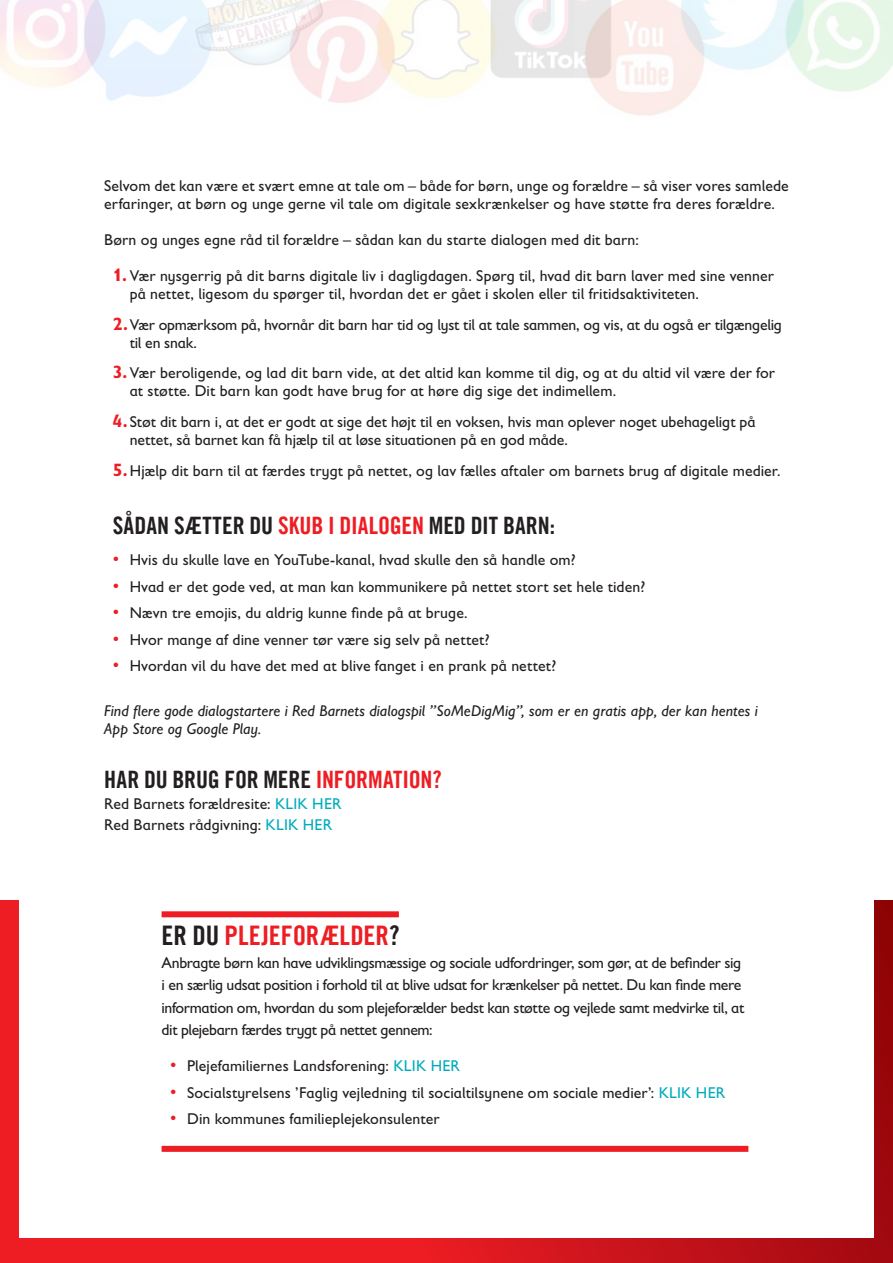
<style>
.page{position:relative;width:893px;height:1263px;background:#fff}
.page>*{position:absolute;margin:0;border:0;box-sizing:border-box;transform-origin:0 0}
.t1{font:27px "Trade Gothic LT Com Bd Cn 20";color:#ee1d23}
.t2{font:24px "Trade Gothic LT Com Bd Cn 20";letter-spacing:-.005em;color:#231f20}
.t3{font:15.75px/18px "Gill Sans Infant Std";letter-spacing:.005em;color:#231f20}
.t4{font:15.75px/22.5px "Gill Sans Infant Std";letter-spacing:-.025em;color:#231f20}
.t5{font:italic 15.75px/18px "Gill Sans Infant Std";letter-spacing:.005em;color:#231f20}
.t6{font:15.75px/18px "Gill Sans Infant Std";letter-spacing:-.015em;color:#231f20}
.s1{font-weight:700;font-size:18px;color:#ee1d23}
.s2{color:#ee1d23}
.s3{font-size:18px;color:#ee1d23}
.s4{color:#00acbb}
.s5{color:#231f20}
</style>
<div class="page">
<svg style="left:0;top:900px;width:893px;height:363px;background:#d11a20"></svg>
<div style="left:19px;top:13px;width:855px;height:1224px;background:#fff"></div>
<img style="left:0;top:0;width:78px;height:87px">
<img style="left:78px;top:0;width:125px;height:101px">
<img style="left:189px;top:0;width:76px;height:67px">
<img style="left:265px;top:0;width:99px;height:103px">
<img style="left:364px;top:0;width:122px;height:99px">
<img style="left:486px;top:0;width:88px;height:78px">
<img style="left:574px;top:0;width:125px;height:116px">
<img style="left:672px;top:0;width:100px;height:80px">
<img style="left:772px;top:0;width:121px;height:92px">
<div style="left:162px;top:911px;width:237px;height:6px;background:#ee1d23"></div>
<div style="left:162px;top:1146px;width:586px;height:6px;background:#ee1d23"></div>
<p class="t3" style="left:104px;top:176px;width:686px">Selvom det kan være et svært emne at tale om – både for børn, unge og forældre – så viser vores samlede erfaringer, at børn og unge gerne vil tale om digitale sexkrænkelser og have støtte fra deres forældre.</p>
<p class="t3" style="left:104px;top:230px;width:536px">Børn og unges egne råd til forældre – sådan kan du starte dialogen med dit barn:</p>
<p class="t3" style="left:130px;top:266px;width:646px;text-indent:-17px"><span class="s1">1.</span> Vær nysgerrig på dit barns digitale liv i dagligdagen. Spørg til, hvad dit barn laver med sine venner på nettet, ligesom du spørger til, hvordan det er gået i skolen eller til fritidsaktiviteten.</p>
<p class="t6" style="left:130px;top:315px;width:654px;text-indent:-17px"><span class="s1">2.</span>Vær opmærksom på, hvornår dit barn har tid og lyst til at tale sammen, og vis, at du også er tilgængelig til en snak.</p>
<p class="t3" style="left:130px;top:364px;width:647px;text-indent:-17px"><span class="s1">3.</span>Vær beroligende, og lad dit barn vide, at det altid kan komme til dig, og at du altid vil være der for at støtte. Dit barn kan godt have brug for at høre dig sige det indimellem.</p>
<p class="t3" style="left:130px;top:413px;width:627px;text-indent:-17px"><span class="s1">4.</span> Støt dit barn i, at det er godt at sige det højt til en voksen, hvis man oplever noget ubehageligt på nettet, så barnet kan få hjælp til at løse situationen på en god måde.</p>
<p class="t3" style="left:113px;top:461px;width:669px"><span class="s1">5.</span>Hjælp dit barn til at færdes trygt på nettet, og lav fælles aftaler om barnets brug af digitale medier.</p>
<h2 class="t2" style="left:113px;top:511px;width:444px">SÅDAN SÆTTER DU <span class="s2">SKUB I DIALOGEN</span> MED DIT BARN:</h2>
<p class="t3" style="left:113px;top:551px;width:465px"><span class="s3">•</span> Hvis du skulle lave en YouTube-kanal, hvad skulle den så handle om?</p>
<p class="t3" style="left:113px;top:577px;width:534px"><span class="s3">•</span> Hvad er det gode ved, at man kan kommunikere på nettet stort set hele tiden?</p>
<p class="t3" style="left:113px;top:604px;width:356px"><span class="s3">•</span> Nævn tre emojis, du aldrig kunne finde på at bruge.</p>
<p class="t3" style="left:113px;top:630px;width:378px"><span class="s3">•</span> Hvor mange af dine venner tør være sig selv på nettet?</p>
<p class="t3" style="left:113px;top:657px;width:445px"><span class="s3">•</span> Hvordan vil du have det med at blive fanget i en prank på nettet?</p>
<p class="t5" style="left:104px;top:701px;width:655px">Find flere gode dialogstartere i Red Barnets dialogspil ”SoMeDigMig”, som er en gratis app, der kan hentes i<br>App Store og Google Play.</p>
<h2 class="t2" style="left:104px;top:764px;width:339px">HAR DU BRUG FOR MERE <span class="s2">INFORMATION?</span></h2>
<p class="t3" style="left:104px;top:793px;width:239px;line-height:21px">Red Barnets forældresite: <span class="s4">KLIK HER<br></span>Red Barnets rådgivning: <span class="s4">KLIK HER</span></p>
<h1 class="t1" style="left:162px;top:919px;width:239px"><span class="s5">ER DU</span> PLEJEFORÆLDER<span class="s5">?</span></h1>
<p class="t4" style="left:162px;top:951px;width:584px">Anbragte børn kan have udviklingsmæssige og sociale udfordringer, som gør, at de befinder sig i en særlig udsat position i forhold til at blive udsat for krænkelser på nettet. Du kan finde mere information om, hvordan du som plejeforælder bedst kan støtte og vejlede samt medvirke til, at dit plejebarn færdes trygt på nettet gennem:</p>
<p class="t3" style="left:170px;top:1057px;width:292px"><span class="s3">•</span> Plejefamiliernes Landsforening: <span class="s4">KLIK HER</span></p>
<p class="t3" style="left:170px;top:1083px;width:557px"><span class="s3">•</span> Socialstyrelsens ’Faglig vejledning til socialtilsynene om sociale medier’: <span class="s4">KLIK HER</span></p>
<p class="t3" style="left:170px;top:1110px;width:271px"><span class="s3">•</span> Din kommunes familieplejekonsulenter</p>
</div>
